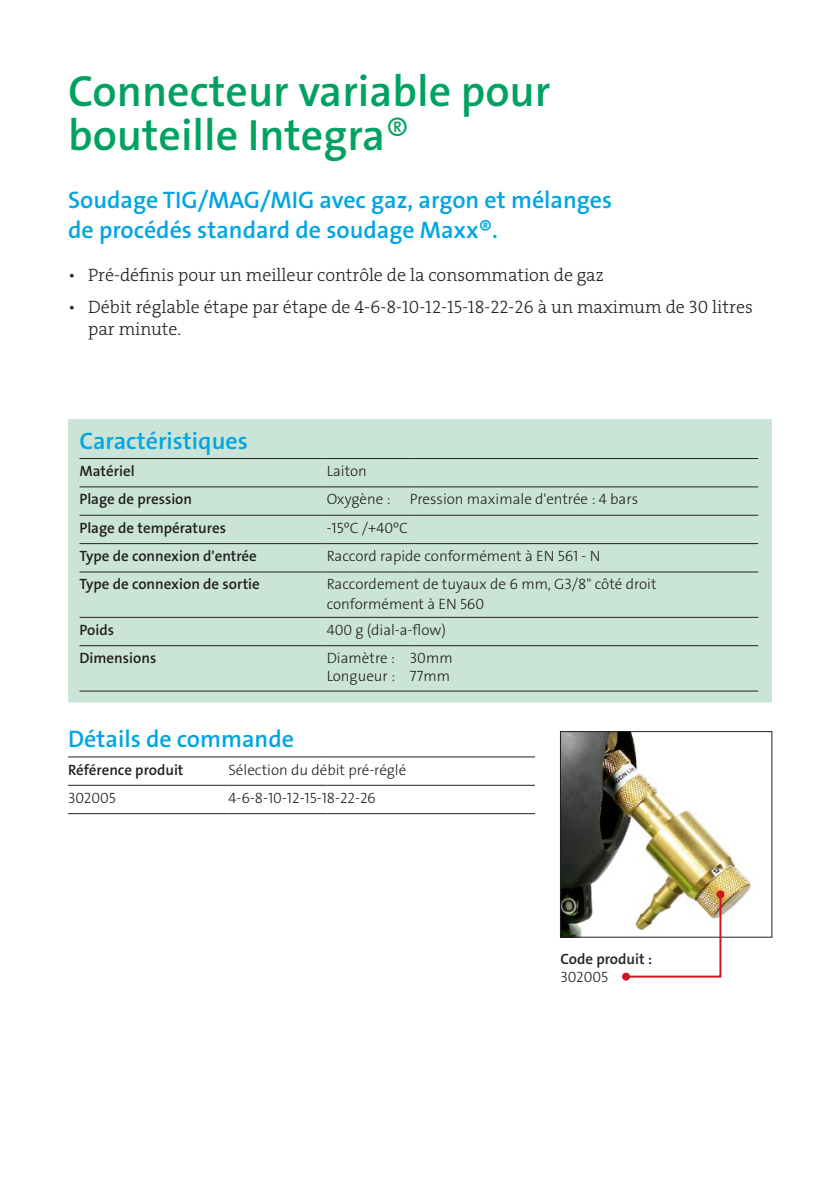
<style>
.page{position:relative;width:840px;height:1191px;background:#fff}
.page>*{position:absolute;margin:0;border:0;box-sizing:border-box;transform-origin:0 0}
.Main_subhead{font:600 44px/44px "The Sans LF";color:#00a261}
.Main_subhead-2{font:600 24px/30px "The Sans LF";color:#00a5e3}
.Main_subhead-3{font:18px/22px "The Serif LP3 Lig";color:#231f20}
.t1{font:300 15px/20px "The Sans LF";color:#231f20}
.t2{font:600 15px "The Sans LF";color:#231f20}
.s1{font-weight:300}
</style>
<div class="page">
<img style="left:562px;top:733px;width:189px;height:202px">
<div style="left:560px;top:731px;width:211px;height:206px;border:1px solid #231f20"></div>
<svg style="left:623px;top:892px;width:99px;height:86px"></svg>
<div style="left:716px;top:890px;width:8px;height:8px;background:#d2161e;border-radius:50%"></div>
<svg style="left:621px;top:972px;width:8px;height:8px"></svg>
<div style="left:68px;top:419px;width:703px;height:283px;background:#cae5d7"></div>
<hr style="left:79px;top:486px;width:247px;height:1px;background:#231f20">
<hr style="left:326px;top:486px;width:83px;height:1px;background:#231f20">
<hr style="left:409px;top:486px;width:348px;height:1px;background:#231f20">
<hr style="left:79px;top:515px;width:247px;height:1px;background:#231f20">
<hr style="left:326px;top:515px;width:83px;height:1px;background:#231f20">
<hr style="left:409px;top:515px;width:348px;height:1px;background:#231f20">
<hr style="left:79px;top:543px;width:247px;height:1px;background:#231f20">
<hr style="left:326px;top:543px;width:83px;height:1px;background:#231f20">
<hr style="left:409px;top:543px;width:348px;height:1px;background:#231f20">
<hr style="left:79px;top:571px;width:247px;height:1px;background:#231f20">
<hr style="left:326px;top:571px;width:83px;height:1px;background:#231f20">
<hr style="left:409px;top:571px;width:348px;height:1px;background:#231f20">
<hr style="left:79px;top:617px;width:247px;height:1px;background:#231f20">
<hr style="left:326px;top:617px;width:83px;height:1px;background:#231f20">
<hr style="left:409px;top:617px;width:348px;height:1px;background:#231f20">
<hr style="left:79px;top:645px;width:247px;height:1px;background:#231f20">
<hr style="left:326px;top:645px;width:83px;height:1px;background:#231f20">
<hr style="left:409px;top:645px;width:348px;height:1px;background:#231f20">
<hr style="left:79px;top:690px;width:247px;height:1px;background:#231f20">
<hr style="left:326px;top:690px;width:83px;height:1px;background:#231f20">
<hr style="left:409px;top:690px;width:348px;height:1px;background:#231f20">
<hr style="left:79px;top:458px;width:247px;height:1px;background:#231f20">
<hr style="left:326px;top:458px;width:83px;height:1px;background:#231f20">
<hr style="left:409px;top:458px;width:348px;height:1px;background:#231f20">
<hr style="left:68px;top:785px;width:160px;height:1px;background:#231f20">
<hr style="left:228px;top:785px;width:99px;height:1px;background:#231f20">
<hr style="left:327px;top:785px;width:207px;height:1px;background:#231f20">
<hr style="left:68px;top:813px;width:160px;height:1px;background:#231f20">
<hr style="left:228px;top:813px;width:99px;height:1px;background:#231f20">
<hr style="left:327px;top:813px;width:207px;height:1px;background:#231f20">
<hr style="left:68px;top:756px;width:160px;height:1px;background:#231f20">
<hr style="left:228px;top:756px;width:99px;height:1px;background:#231f20">
<hr style="left:327px;top:756px;width:207px;height:1px;background:#231f20">
<p class="Main_subhead" style="left:68px;top:70px;width:483px">Connecteur variable pour bouteille Integra<span class="s1">®</span></p>
<p class="Main_subhead-2" style="left:68px;top:185px;width:545px">Soudage TIG/MAG/MIG avec gaz, argon et mélanges de procédés standard de soudage Maxx®.</p>
<p class="Main_subhead-3" style="left:68px;top:264px;width:537px">• Pré-définis pour un meilleur contrôle de la consommation de gaz</p>
<p class="Main_subhead-3" style="left:88px;top:296px;width:666px;text-indent:-20px">• Débit réglable étape par étape de 4-6-8-10-12-15-18-22-26 à un maximum de 30 litres par minute.</p>
<p class="Main_subhead-2" style="left:79px;top:426px;width:170px">Caractéristiques</p>
<p class="t2" style="left:79px;top:461px;width:57px">Matériel</p>
<p class="t1" style="left:326px;top:461px;width:42px">Laiton</p>
<p class="t2" style="left:79px;top:489px;width:114px">Plage de pression</p>
<p class="t1" style="left:326px;top:489px;width:66px">Oxygène :</p>
<p class="t1" style="left:409px;top:489px;width:230px">Pression maximale d'entrée : 4 bars</p>
<p class="t2" style="left:79px;top:518px;width:148px">Plage de températures</p>
<p class="t1" style="left:326px;top:517px;width:83px">-15oC /+40oC</p>
<p class="t2" style="left:79px;top:546px;width:179px">Type de connexion d'entrée</p>
<p class="t1" style="left:326px;top:546px;width:275px">Raccord rapide conformément à EN 561 - N</p>
<p class="t2" style="left:79px;top:574px;width:182px">Type de connexion de sortie</p>
<p class="t1" style="left:326px;top:574px;width:331px">Raccordement de tuyaux de 6 mm, G3/8" côté droit conformément à EN 560</p>
<p class="t2" style="left:79px;top:620px;width:36px">Poids</p>
<p class="t1" style="left:326px;top:620px;width:121px">400 g (dial-a-flow)</p>
<p class="t2" style="left:79px;top:648px;width:78px">Dimensions</p>
<p class="t1" style="left:326px;top:648px;width:70px">Diamètre :</p>
<p class="t1" style="left:326px;top:666px;width:70px">Longueur :</p>
<p class="t1" style="left:409px;top:648px;width:44px">30mm</p>
<p class="t1" style="left:409px;top:666px;width:42px">77mm</p>
<p class="Main_subhead-2" style="left:68px;top:724px;width:227px">Détails de commande</p>
<p class="t2" style="left:68px;top:760px;width:117px">Référence produit</p>
<p class="t1" style="left:228px;top:759px;width:179px">Sélection du débit pré-réglé</p>
<p class="t1" style="left:68px;top:787px;width:49px">302005</p>
<p class="t1" style="left:228px;top:787px;width:149px">4-6-8-10-12-15-18-22-26</p>
<p class="t2" style="left:560px;top:949px;width:93px">Code produit :</p>
<p class="t1" style="left:560px;top:967px;width:49px">302005</p>
</div>
